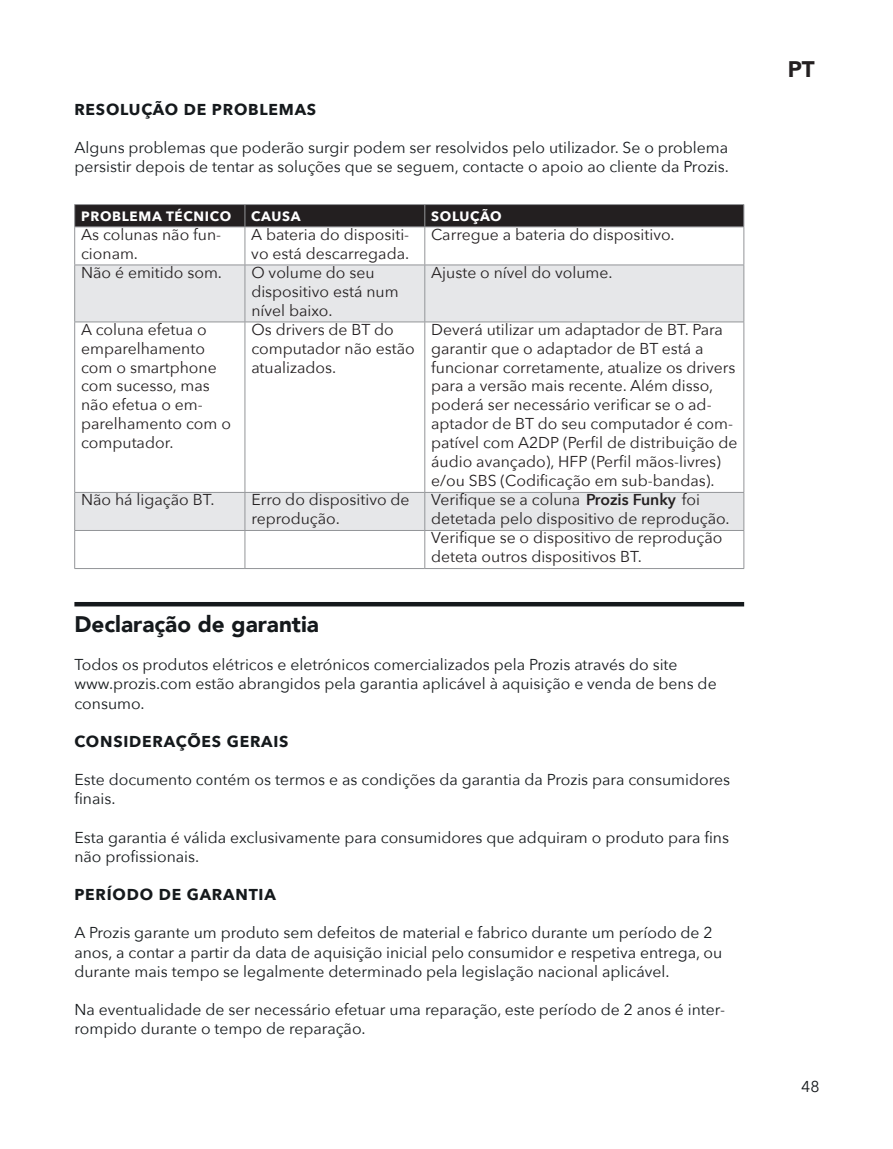
<style>
.page{position:relative;width:893px;height:1149px;background:#fff}
.page>*{position:absolute;margin:0;border:0;box-sizing:border-box;transform-origin:0 0}
.t1{font:900 22.5px "Avenir";color:#15191c}
.t2{font:900 22.5px "Avenir";color:#231f20}
.t3{font:15.75px/19.1px "Avenir Next";color:#15191c}
.t4{font:15.75px/18.9px "Avenir Next";color:#231f20}
.t5{font:700 15.75px "Avenir Next";letter-spacing:.05em;color:#15191c}
.t6{font:700 13.5px "Avenir Next";letter-spacing:.05em;color:#fff}
.s1{font-weight:600}
</style>
<div class="page">
<div style="left:74px;top:601px;width:670px;height:5px;background:#15191c"></div>
<svg style="left:75px;top:265px;width:668px;height:265px"></svg>
<div style="left:74px;top:204px;width:670px;height:22px;background:#231f20"></div>
<hr style="left:74px;top:226px;width:171px;height:1px;background:#939598">
<hr style="left:74px;top:227px;width:1px;height:37px;background:#939598">
<hr style="left:245px;top:226px;width:180px;height:1px;background:#939598">
<hr style="left:245px;top:227px;width:1px;height:37px;background:#939598">
<hr style="left:425px;top:226px;width:319px;height:1px;background:#939598">
<hr style="left:424px;top:227px;width:1px;height:37px;background:#939598">
<hr style="left:743px;top:227px;width:1px;height:37px;background:#939598">
<hr style="left:74px;top:264px;width:171px;height:1px;background:#939598">
<hr style="left:74px;top:265px;width:1px;height:56px;background:#939598">
<hr style="left:245px;top:264px;width:180px;height:1px;background:#939598">
<hr style="left:245px;top:265px;width:1px;height:56px;background:#939598">
<hr style="left:425px;top:264px;width:319px;height:1px;background:#939598">
<hr style="left:424px;top:265px;width:1px;height:56px;background:#939598">
<hr style="left:743px;top:265px;width:1px;height:56px;background:#939598">
<hr style="left:74px;top:321px;width:171px;height:1px;background:#939598">
<hr style="left:74px;top:322px;width:1px;height:170px;background:#939598">
<hr style="left:245px;top:321px;width:180px;height:1px;background:#939598">
<hr style="left:245px;top:322px;width:1px;height:170px;background:#939598">
<hr style="left:425px;top:321px;width:319px;height:1px;background:#939598">
<hr style="left:424px;top:322px;width:1px;height:170px;background:#939598">
<hr style="left:743px;top:322px;width:1px;height:170px;background:#939598">
<hr style="left:74px;top:492px;width:171px;height:1px;background:#939598">
<hr style="left:74px;top:492px;width:1px;height:38px;background:#939598">
<hr style="left:245px;top:492px;width:180px;height:1px;background:#939598">
<hr style="left:245px;top:492px;width:1px;height:38px;background:#939598">
<hr style="left:425px;top:492px;width:319px;height:1px;background:#939598">
<hr style="left:424px;top:492px;width:1px;height:38px;background:#939598">
<hr style="left:743px;top:492px;width:1px;height:38px;background:#939598">
<hr style="left:74px;top:530px;width:171px;height:1px;background:#939598">
<hr style="left:74px;top:530px;width:1px;height:38px;background:#939598">
<hr style="left:245px;top:530px;width:180px;height:1px;background:#939598">
<hr style="left:245px;top:530px;width:1px;height:38px;background:#939598">
<hr style="left:425px;top:530px;width:319px;height:1px;background:#939598">
<hr style="left:424px;top:530px;width:1px;height:38px;background:#939598">
<hr style="left:743px;top:530px;width:1px;height:38px;background:#939598">
<hr style="left:74px;top:568px;width:171px;height:1px;background:#939598">
<hr style="left:245px;top:568px;width:180px;height:1px;background:#939598">
<hr style="left:425px;top:568px;width:319px;height:1px;background:#939598">
<p class="t5" style="left:74px;top:96px;width:243px">RESOLUÇÃO DE PROBLEMAS</p>
<p class="t3" style="left:74px;top:137px;width:656px">Alguns problemas que poderão surgir podem ser resolvidos pelo utilizador. Se o problema persistir depois de tentar as soluções que se seguem, contacte o apoio ao cliente da Prozis.</p>
<p class="t6" style="left:81px;top:204px;width:152px">PROBLEMA TÉCNICO</p>
<p class="t6" style="left:251px;top:204px;width:51px">CAUSA</p>
<p class="t6" style="left:431px;top:204px;width:72px">SOLUÇÃO</p>
<p class="t4" style="left:81px;top:224px;width:142px">As colunas não fun&shy;cionam.</p>
<p class="t4" style="left:251px;top:224px;width:160px">A bateria do dispositi&shy;vo está descarregada.</p>
<p class="t4" style="left:431px;top:224px;width:245px">Carregue a bateria do dispositivo.</p>
<p class="t4" style="left:81px;top:262px;width:142px">Não é emitido som.</p>
<p class="t4" style="left:251px;top:262px;width:149px">O volume do seu dispositivo está num nível baixo.</p>
<p class="t4" style="left:431px;top:262px;width:183px">Ajuste o nível do volume.</p>
<p class="t4" style="left:81px;top:319px;width:151px">A coluna efetua o emparelhamento com o smartphone com sucesso, mas não efetua o em&shy;parelhamento com o computador.</p>
<p class="t4" style="left:251px;top:319px;width:165px">Os drivers de BT do computador não estão atualizados.</p>
<p class="t4" style="left:431px;top:319px;width:308px">Deverá utilizar um adaptador de BT. Para garantir que o adaptador de BT está a funcionar corretamente, atualize os drivers para a versão mais recente. Além disso, poderá ser necessário verificar se o ad&shy;aptador de BT do seu computador é com&shy;patível com A2DP (Perfil de distribuição de áudio avançado), HFP (Perfil mãos-livres) e/ou SBS (Codificação em sub-bandas).</p>
<p class="t4" style="left:81px;top:489px;width:135px">Não há ligação BT.</p>
<p class="t4" style="left:251px;top:489px;width:160px">Erro do dispositivo de reprodução.</p>
<p class="t4" style="left:431px;top:489px;width:300px">Verifique se a coluna <span class="s1">Prozis Funky</span> foi detetada pelo dispositivo de reprodução.<br>Verifique se o dispositivo de reprodução deteta outros dispositivos BT.</p>
<h1 class="t1" style="left:74px;top:604px;width:246px">Declaração de garantia</h1>
<p class="t3" style="left:74px;top:654px;width:644px">Todos os produtos elétricos e eletrónicos comercializados pela Prozis através do site www.prozis.com estão abrangidos pela garantia aplicável à aquisição e venda de bens de consumo.</p>
<p class="t5" style="left:74px;top:727px;width:216px">CONSIDERAÇÕES GERAIS</p>
<p class="t3" style="left:74px;top:769px;width:657px">Este documento contém os termos e as condições da garantia da Prozis para consumidores finais.</p>
<p class="t3" style="left:74px;top:826px;width:656px">Esta garantia é válida exclusivamente para consumidores que adquiram o produto para fins não profissionais.</p>
<p class="t5" style="left:74px;top:880px;width:203px">PERÍODO DE GARANTIA</p>
<p class="t3" style="left:74px;top:922px;width:649px">A Prozis garante um produto sem defeitos de material e fabrico durante um período de 2 anos, a contar a partir da data de aquisição inicial pelo consumidor e respetiva entrega, ou durante mais tempo se legalmente determinado pela legislação nacional aplicável.</p>
<p class="t3" style="left:74px;top:998px;width:652px">Na eventualidade de ser necessário efetuar uma reparação, este período de 2 anos é inter&shy;rompido durante o tempo de reparação.</p>
<h1 class="t2" style="left:788px;top:50px;width:29px">PT</h1>
<p class="t3" style="left:801px;top:1075px;width:20px">48</p>
</div>
